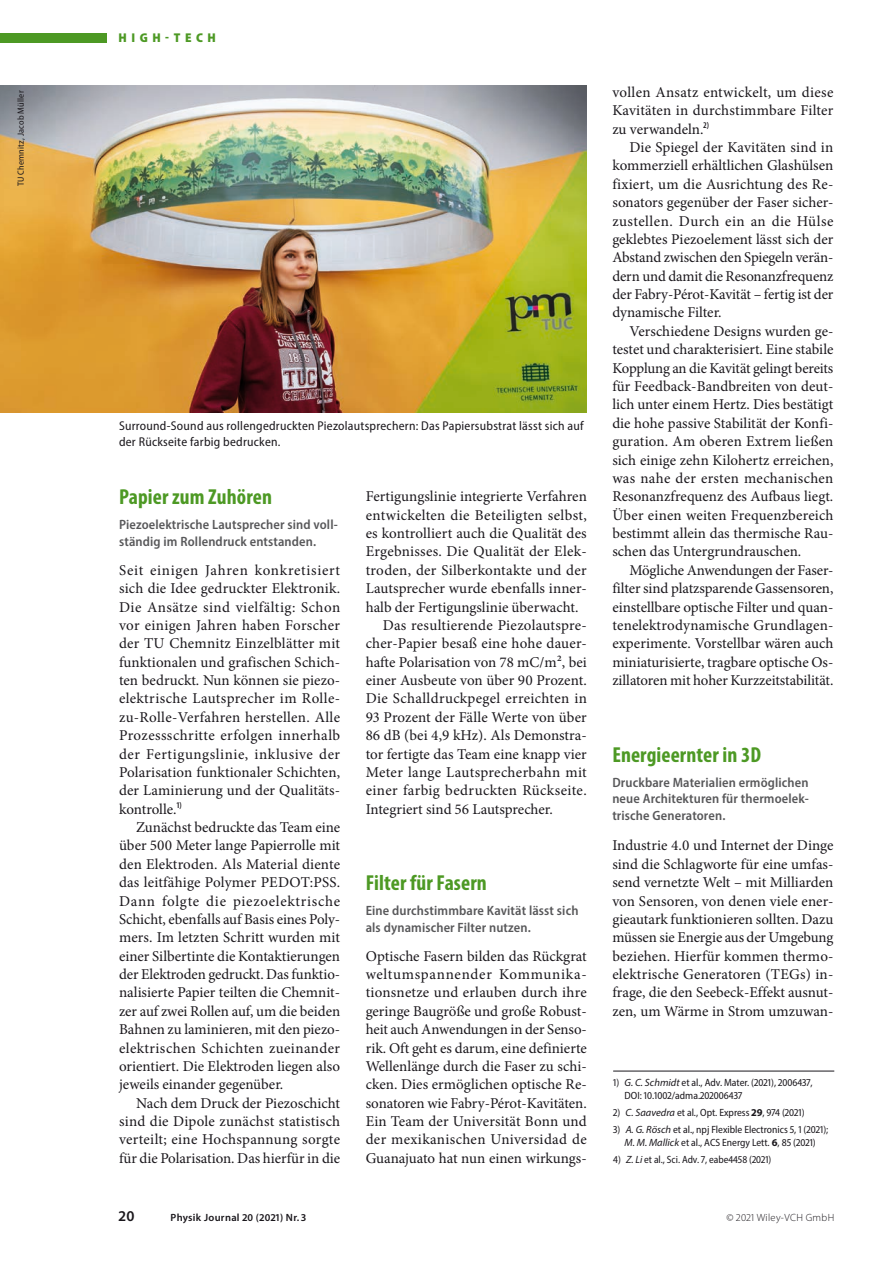
<style>
.page{position:relative;width:893px;height:1263px;background:#fff}
.page>*{position:absolute;margin:0;border:0;box-sizing:border-box;transform-origin:0 0}
.Ü_AKt_HT_Bücher_DPG{font:700 condensed 21.75px "Myriad Pro";letter-spacing:.005em;color:#4d9924}
.GT{font:15px/18.3px "Minion Pro";color:#1a171c;text-align:justify}
.GTO{font:15px/18.3px "Minion Pro";letter-spacing:.005em;color:#1a171c;text-align:justify}
.t1{font:600 15px "Myriad Pro";color:#1a171c}
.Subhead_Akt_HT_DPG_k{font:600 semi-condensed 13.5px/16.5px "Myriad Pro";letter-spacing:.01em;color:#58585a}
.BU_schwarz{font:semi-condensed 12.75px "Myriad Pro";letter-spacing:.02em;color:#1a171c}
.t2{font:900 semi-condensed 12.75px "Myriad Pro";letter-spacing:.36em;color:#4d9924}
.FN__ohne_Linie{font:semi-condensed 10.5px/12.8px "Myriad Pro";color:#1a171c;text-align:center}
.FN__mit_Linie{font:semi-condensed 10.5px/12.8px "Myriad Pro";color:#1a171c}
.t3{font:600 10.5px "Myriad Pro";letter-spacing:.03em;color:#1a171c}
.t4{font:300 10.5px "Myriad Pro";letter-spacing:.03em;color:#1a171c}
.Bild_Quelle_schwarz{font:semi-condensed 9px "Myriad Pro";letter-spacing:.02em;color:#1a171c}
.s1{font-style:italic;font-stretch:normal}
.s2{font-weight:700;font-stretch:normal}
</style>
<div class="page">
<div style="left:0;top:33px;width:106px;height:9px;background:#4d9924"></div>
<hr style="left:613px;top:1071px;width:221px;height:1px;background:#1a171c">
<img style="left:0;top:86px;width:587px;height:326px">
<p class="Bild_Quelle_schwarz" style="left:15px;top:186px;width:97px;rotate:-90deg">TU Chemnitz, Jacob Müller</p>
<p class="t2" style="left:118px;top:30px;width:98px">High -Tech</p>
<p class="BU_schwarz" style="left:119px;top:418px;width:466px">Surround-Sound aus rollengedruckten Piezolautsprechern: Das Papiersubstrat lässt sich auf</p>
<p class="BU_schwarz" style="left:119px;top:434px;width:163px">der Rückseite farbig bedrucken.</p>
<p class="Ü_AKt_HT_Bücher_DPG" style="left:119px;top:483px;width:154px">Papier zum Zuhören</p>
<p class="Subhead_Akt_HT_DPG_k" style="left:119px;top:516px;width:220px">Piezoelektrische Lautsprecher sind voll&shy;ständig im Rollendruck entstanden.</p>
<p class="GTO" style="left:119px;top:561px;width:223px">Seit einigen Jahren konkretisiert sich die Idee gedruckter Elektronik.<br>Die Ansätze sind vielfältig: Schon vor einigen Jahren haben Forscher der TU Chemnitz Einzelblätter mit funktionalen und grafischen Schich&shy;ten bedruckt. Nun können sie piezo&shy;elektrische Lautsprecher im Rolle&shy;zu-Rolle--Verfahren herstellen. Alle Prozessschritte erfolgen innerhalb der Fertigungslinie, inklusive der Polarisation funktionaler Schichten, der Laminierung und der Qualitäts&shy;kontrolle.<sup>1)</sup></p>
<p class="GT" style="left:119px;top:818px;width:223px;text-indent:17px">Zunächst bedruckte das Team eine über 500 Meter lange Papierrolle mit den Elektroden. Als Material diente das leitfähige Polymer PEDOT:PSS.<br>Dann folgte die piezoelektrische Schicht, ebenfalls auf Basis eines Poly&shy;mers. Im letzten Schritt wurden mit einer Silbertinte die Kontaktierungen der Elektroden gedruckt. Das funktio&shy;nalisierte Papier teilten die Chemnit&shy;zer auf zwei Rollen auf, um die beiden Bahnen zu laminieren, mit den piezo&shy;elektrischen Schichten zueinander orientiert. Die Elektroden liegen also jeweils einander gegenüber.</p>
<p class="GT" style="left:119px;top:1094px;width:223px;text-indent:17px">Nach dem Druck der Piezoschicht sind die Dipole zunächst statistisch verteilt; eine Hochspannung sorgte für die Polarisation. Das hierfür in die</p>
<p class="GT" style="left:366px;top:487px;width:223px">Fertigungslinie integrierte Verfahren entwickelten die Beteiligten selbst, es kontrolliert auch die Qualität des Ergebnisses. Die Qualität der Elek&shy;troden, der Silberkontakte und der Lautsprecher wurde ebenfalls inner&shy;halb der Fertigungslinie überwacht.</p>
<p class="GT" style="left:366px;top:616px;width:223px;text-indent:17px">Das resultierende Piezolautspre&shy;cher-Papier besaß eine hohe dauer&shy;hafte Polarisation von 78 mC/m², bei einer Ausbeute von über 90 Prozent.<br>Die Schalldruckpegel erreichten in 93 Prozent der Fälle Werte von über 86 dB (bei 4,9 kHz). Als Demonstra&shy;tor fertigte das Team eine knapp vier Meter lange Lautsprecherbahn mit einer farbig bedruckten Rückseite.<br>Integriert sind 56 Lautsprecher.</p>
<p class="Ü_AKt_HT_Bücher_DPG" style="left:366px;top:869px;width:123px">Filter für Fasern</p>
<p class="Subhead_Akt_HT_DPG_k" style="left:366px;top:902px;width:214px">Eine durchstimmbare Kavität lässt sich als dynamischer Filter nutzen.</p>
<p class="GTO" style="left:366px;top:947px;width:223px">Optische Fasern bilden das Rückgrat weltumspannender Kommunika&shy;tionsnetze und erlauben durch ihre geringe Baugröße und große Robust&shy;heit auch Anwendungen in der Senso&shy;rik. Oft geht es darum, eine definierte Wellenlänge durch die Faser zu schi&shy;cken. Dies ermöglichen optische Re&shy;sonatoren wie Fabry-Pérot-Kavitäten.<br>Ein Team der Universität Bonn und der mexikanischen Universidad de Guanajuato hat nun einen wirkungs-</p>
<p class="GTO" style="left:612px;top:83px;width:223px">vollen Ansatz entwickelt, um diese Kavitäten in durchstimmbare Filter zu verwandeln.<sup>2)</sup></p>
<p class="GT" style="left:612px;top:138px;width:223px;text-indent:17px">Die Spiegel der Kavitäten sind in kommerziell erhältlichen Glashülsen fixiert, um die Ausrichtung des Re&shy;sonators gegenüber der Faser sicher&shy;zustellen. Durch ein an die Hülse geklebtes Piezoelement lässt sich der Abstand zwischen den Spiegeln verän&shy;dern und damit die Resonanzfrequenz der Fabry-Pérot-Kavität – fertig ist der dynamische Filter.</p>
<p class="GT" style="left:612px;top:322px;width:223px;text-indent:17px">Verschiedene Designs wurden ge&shy;testet und charakterisiert. Eine stabile Kopplung an die Kavität gelingt bereits für Feedback-Bandbreiten von deut&shy;lich unter einem Hertz. Dies bestätigt die hohe passive Stabilität der Konfi&shy;guration. Am oberen Extrem ließen sich einige zehn Kilohertz erreichen, was nahe der ersten mechanischen Resonanzfrequenz des Aufbaus liegt.<br>Über einen weiten Frequenzbereich bestimmt allein das thermische Rau&shy;schen das Untergrundrauschen.</p>
<p class="GT" style="left:612px;top:561px;width:223px;text-indent:17px">Mögliche Anwendungen der Faser&shy;filter sind platzsparende Gassensoren, einstellbare optische Filter und quan&shy;tenelektrodynamische Grundlagen&shy;experimente. Vorstellbar wären auch miniaturisierte, tragbare optische Os&shy;zillatoren mit hoher Kurzzeitstabilität.</p>
<p class="Ü_AKt_HT_Bücher_DPG" style="left:612px;top:741px;width:150px">Energieernter in 3D</p>
<p class="Subhead_Akt_HT_DPG_k" style="left:612px;top:773px;width:198px;text-align:justify">Druckbare Materialien ermöglichen neue Architekturen für thermoelek&shy;trische Generatoren.</p>
<p class="GTO" style="left:612px;top:836px;width:223px">Industrie 4.0 und Internet der Dinge sind die Schlagworte für eine umfas&shy;send vernetzte Welt – mit Milliarden von Sensoren, von denen viele ener&shy;gieautark funktionieren sollten. Dazu müssen sie Energie aus der Umgebung beziehen. Hierfür kommen thermo&shy;elektrische Generatoren (TEGs) in&shy;frage, die den Seebeck-Effekt ausnut&shy;zen, um Wärme in Strom umzuwan-</p>
<p class="FN__mit_Linie" style="left:625px;top:1076px;width:190px;text-indent:-11px">1) <span class="s1">G. C. Schmidt</span> et al., Adv. Mater. (2021), 2006437,<br>DOI: 10.1002/adma.202006437</p>
<p class="FN__ohne_Linie" style="left:613px;top:1106px;width:193px">2) <span class="s1">C. Saavedra</span> et al., Opt. Express <span class="s2">29</span>, 974 (2021)</p>
<p class="FN__ohne_Linie" style="left:613px;top:1123px;width:217px">3) <span class="s1">A. G. Rösch</span> et al., npj Flexible Electronics 5, 1 (2021);<br><span class="s1">M. M. Mallick</span> et al., ACS Energy Lett. <span class="s2">6</span>, 85 (2021)</p>
<p class="FN__ohne_Linie" style="left:613px;top:1153px;width:160px">4) <span class="s1">Z. Li</span> et al., Sci. Adv. 7, eabe4458 (2021)</p>
<p class="t1" style="left:119px;top:1206px;width:17px">20</p>
<p class="t3" style="left:171px;top:1211px;width:137px">Physik Journal 20 (2021) Nr. 3</p>
<p class="t4" style="left:726px;top:1211px;width:109px">© 2021 Wiley-VCH GmbH</p>
</div>
